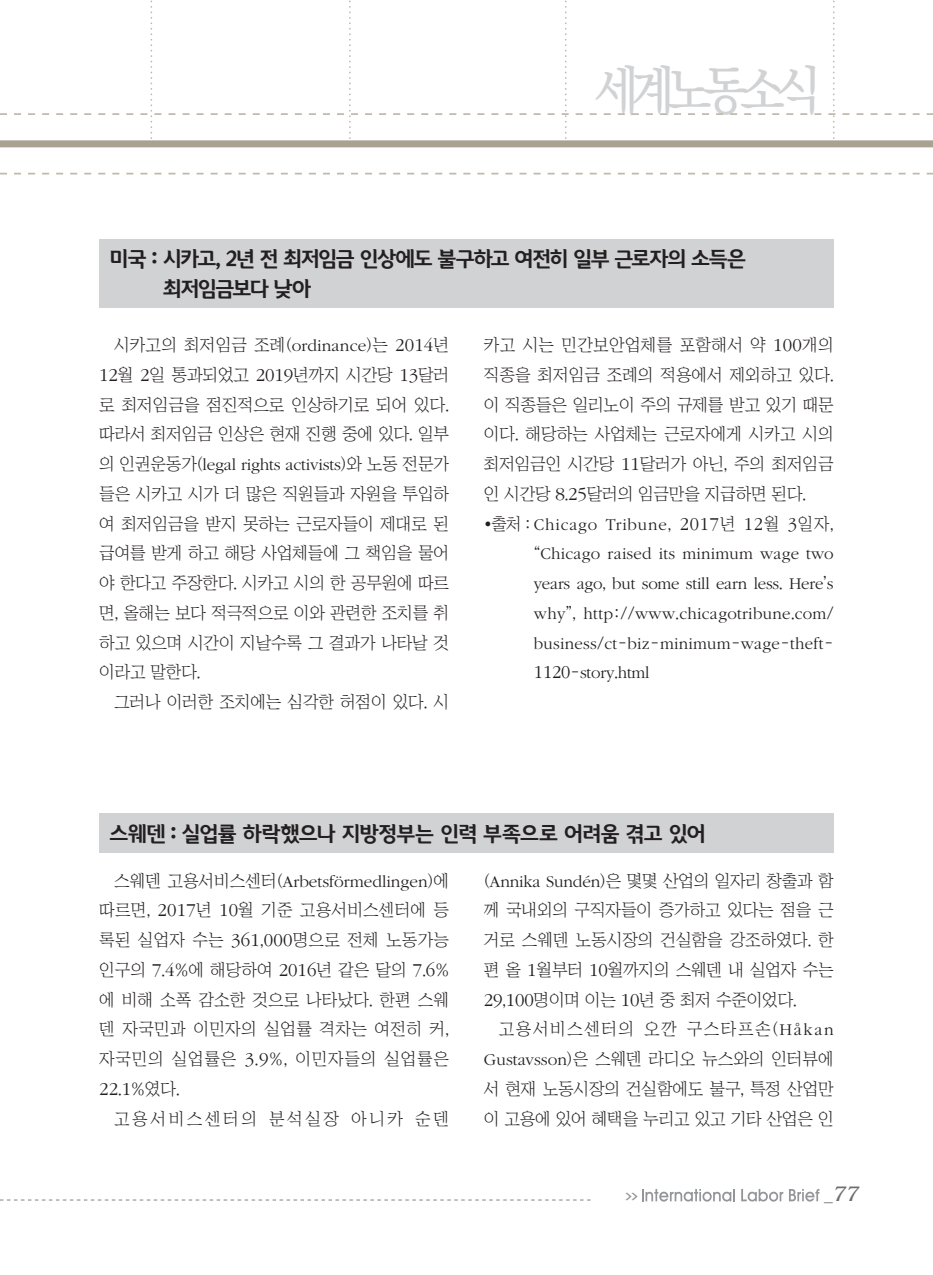
<style>
.page{position:relative;width:933px;height:1275px;background:#fff}
.page>*{position:absolute;margin:0;border:0;box-sizing:border-box;transform-origin:0 0}
.t1{font:500 52.5px "Ko Pub Batang";letter-spacing:-.175em;color:#d1d2d4;scale:.9 1}
.노사정__제목{font:700 21px/29.8px "Auction Gothic";letter-spacing:-.095em;color:#231f20}
.노사정__제목-2{font:700 21px "Auction Gothic";letter-spacing:-.075em;color:#231f20}
.t2{font:italic 300 21px "Bookman";color:#6c6d70}
.노사정__본문{font:17.15px/29.8px "Chosunilbo NM";letter-spacing:-.01em;color:#231f20;text-align:justify}
.노사정__출처{font:300 17.15px/29.8px "ITC Garamond Std";letter-spacing:.015em;color:#231f20;text-align:justify}
.노사정__본문-2{font:17.15px "Chosunilbo NM";letter-spacing:.15em;color:#231f20}
.t3{font:700 7.88px "Ko Pub Dotum";color:#939598;scale:2 1}
.s1{font-family:"ITC Garamond Std";font-weight:300}
.s2{font-family:"ITC Garamond Std";font-weight:300;font-size:18.9px}
.s3{font-family:"Chosunilbo NM";font-weight:400}
.s4{font-size:18.9px}
.s5{font-family:"Helvetica";font-weight:400;font-style:normal;font-size:17.5px}
</style>
<div class="page">
<svg style="left:0;top:1199px;width:590px;height:1px"></svg>
<svg style="left:0;top:173px;width:933px;height:1px"></svg>
<svg style="left:0;top:0;width:933px;height:147px"></svg>
<svg style="left:642px;top:1189px;width:93px;height:13px"></svg>
<svg style="left:741px;top:1189px;width:42px;height:13px"></svg>
<svg style="left:789px;top:1189px;width:30px;height:12px"></svg>
<div style="left:99px;top:239px;width:734px;height:69px;background:#d1d2d4"></div>
<div style="left:99px;top:813px;width:734px;height:40px;background:#d1d2d4"></div>
<h1 class="t1" style="left:595px;top:64px;width:253px">세계노동소식</h1>
<p class="노사정__제목" style="left:162px;top:244px;width:585px;text-indent:-53px">미국 : 시카고, 2년 전 최저임금 인상에도 불구하고 여전히 일부 근로자의 소득은 최저임금보다 낮아</p>
<p class="노사정__본문" style="left:99px;top:330px;width:351px;text-indent:15px">시카고의 최저임금 조례(<span class="s1">ordinance</span>)는 <span class="s2">2014</span>년 <span class="s2">12</span>월 <span class="s2">2</span>일 통과되었고 <span class="s2">2019</span>년까지 시간당 <span class="s2">13</span>달러 로 최저임금을 점진적으로 인상하기로 되어 있다. 따라서 최저임금 인상은 현재 진행 중에 있다. 일부 의 인권운동가(<span class="s1">legal rights activists</span>)와 노동 전문가 들은 시카고 시가 더 많은 직원들과 자원을 투입하 여 최저임금을 받지 못하는 근로자들이 제대로 된 급여를 받게 하고 해당 사업체들에 그 책임을 물어 야 한다고 주장한다. 시카고 시의 한 공무원에 따르 면, 올해는 보다 적극적으로 이와 관련한 조치를 취 하고 있으며 시간이 지날수록 그 결과가 나타날 것 이라고 말한다.</p>
<p class="노사정__본문" style="left:114px;top:687px;width:336px">그러나 이러한 조치에는 심각한 허점이 있다. 시</p>
<p class="노사정__본문" style="left:484px;top:330px;width:351px">카고 시는 민간보안업체를 포함해서 약 <span class="s2">100</span>개의 직종을 최저임금 조례의 적용에서 제외하고 있다. 이 직종들은 일리노이 주의 규제를 받고 있기 때문 이다. 해당하는 사업체는 근로자에게 시카고 시의 최저임금인 시간당 <span class="s2">11</span>달러가 아닌, 주의 최저임금 인 시간당 <span class="s2">8</span>.<span class="s2">25</span>달러의 임금만을 지급하면 된다.</p>
<p class="노사정__출처" style="left:534px;top:509px;width:301px;text-indent:-50px"><span class="s3">•출처 :</span> Chicago Tribune<span class="s3">,</span> <span class="s4">2017</span><span class="s3">년</span> <span class="s4">12</span><span class="s3">월</span> <span class="s4">3</span><span class="s3">일자, “</span>Chicago raised its minimum wage two years ago<span class="s3">,</span> but some still earn less<span class="s3">.</span> Here<span class="s3">’</span>s why<span class="s3">”,</span> http<span class="s3">://</span>www<span class="s3">.</span>chicagotribune<span class="s3">.</span>com<span class="s3">/ </span>business<span class="s3">/</span>ct<span class="s3">-</span>biz<span class="s3">-</span>minimum<span class="s3">-</span>wage<span class="s3">-</span>theft<span class="s3">-</span><span class="s4">1120</span><span class="s3">-</span>story<span class="s3">.</span>html</p>
<p class="노사정__제목-2" style="left:109px;top:823px;width:598px">스웨덴 : 실업률 하락했으나 지방정부는 인력 부족으로 어려움 겪고 있어</p>
<p class="노사정__본문" style="left:99px;top:865px;width:351px;text-indent:15px">스웨덴 고용서비스센터(<span class="s1">Arbetsförmedlingen</span>)에 따르면, <span class="s2">2017</span>년 <span class="s2">10</span>월 기준 고용서비스센터에 등 록된 실업자 수는 <span class="s2">361</span>,<span class="s2">000</span>명으로 전체 노동가능 인구의 <span class="s2">7</span>.<span class="s2">4</span>%에 해당하여 <span class="s2">2016</span>년 같은 달의 <span class="s2">7</span>.<span class="s2">6</span>% 에 비해 소폭 감소한 것으로 나타났다. 한편 스웨 덴 자국민과 이민자의 실업률 격차는 여전히 커, 자국민의 실업률은 <span class="s2">3</span>.<span class="s2">9</span>%, 이민자들의 실업률은 <span class="s2">22</span>.<span class="s2">1</span>%였다.</p>
<p class="노사정__본문-2" style="left:114px;top:1110px;width:336px">고용서비스센터의 분석실장 아니카 순덴</p>
<p class="노사정__본문" style="left:484px;top:865px;width:351px">(<span class="s1">Annika Sundén</span>)은 몇몇 산업의 일자리 창출과 함 께 국내외의 구직자들이 증가하고 있다는 점을 근 거로 스웨덴 노동시장의 건실함을 강조하였다. 한 편 올 <span class="s2">1</span>월부터 <span class="s2">10</span>월까지의 스웨덴 내 실업자 수는 <span class="s2">29</span>,<span class="s2">100</span>명이며 이는 <span class="s2">10</span>년 중 최저 수준이었다.</p>
<p class="노사정__본문" style="left:484px;top:1014px;width:351px;text-indent:15px">고용서비스센터의 오깐 구스타프손(<span class="s1">Håkan Gustavsson</span>)은 스웨덴 라디오 뉴스와의 인터뷰에 서 현재 노동시장의 건실함에도 불구, 특정 산업만 이 고용에 있어 혜택을 누리고 있고 기타 산업은 인</p>
<p class="t3" style="left:625px;top:1192px;width:8px">&gt;&gt;</p>
<p class="t2" style="left:824px;top:1182px;width:36px"><span class="s5">_</span>77</p>
</div>
